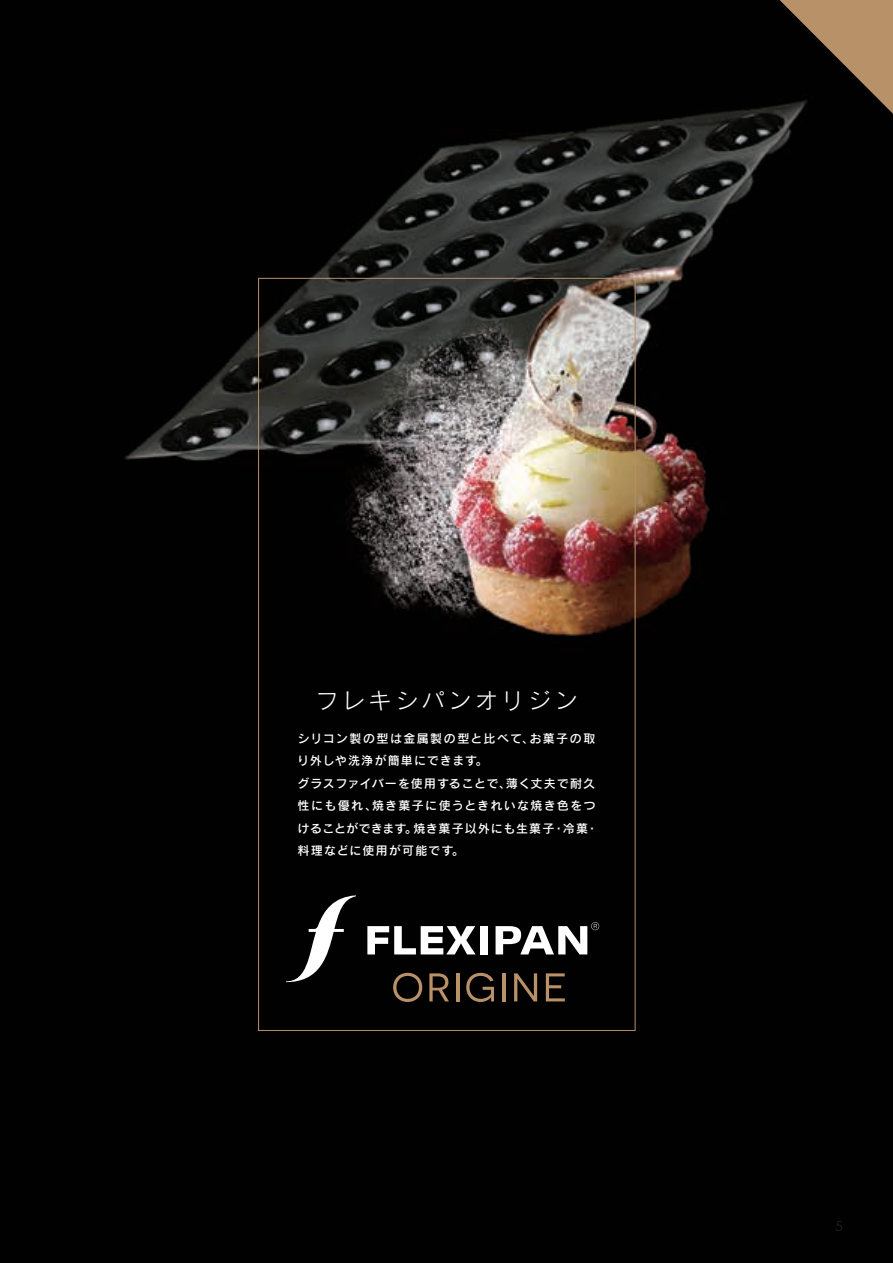
<style>
.page{position:relative;width:893px;height:1263px;background:#fff}
.page>*{position:absolute;margin:0;border:0;box-sizing:border-box;transform-origin:0 0}
.t1{font:22.5px "Rodin Pro N M";letter-spacing:.18em;color:#fff}
.t2{font:13.8px "Century Gothic";color:#231f20}
.t3{font:12px/22.5px "Rodin Pro N DB";letter-spacing:.1em;color:#fff}
</style>
<div class="page">
<img style="left:0;top:0;width:893px;height:1263px">
<svg style="left:779px;top:0;width:114px;height:114px;background:#5b4834"></svg>
<svg style="left:286px;top:895px;width:70px;height:87px"></svg>
<svg style="left:367px;top:926px;width:109px;height:28px"></svg>
<div style="left:480px;top:926px;width:8px;height:28px;background:#fff"></div>
<svg style="left:496px;top:922px;width:103px;height:32px"></svg>
<svg style="left:393px;top:973px;width:29px;height:29px"></svg>
<svg style="left:429px;top:973px;width:20px;height:28px"></svg>
<hr style="left:456px;top:973px;width:3px;height:28px;background:#b99169">
<svg style="left:466px;top:973px;width:28px;height:29px"></svg>
<hr style="left:502px;top:973px;width:3px;height:28px;background:#b99169">
<svg style="left:514px;top:973px;width:23px;height:28px"></svg>
<svg style="left:546px;top:973px;width:19px;height:28px"></svg>
<h1 class="t1" style="left:316px;top:686px;width:263px">フレキシパンオリジン</h1>
<p class="t3" style="left:297px;top:727px;width:303px">シリコン製の型は金属製の型と比べて、お菓子の取り外しや洗浄が簡単にできます。<br>グラスファイバーを使用することで、薄く丈夫で耐久性にも優れ、焼き菓子に使うときれいな焼き色をつけることができます。焼き菓子以外にも生菓子・冷菓・料理などに使用が可能です。</p>
<p class="t2" style="left:835px;top:1216px;width:9px">5</p>
</div>
